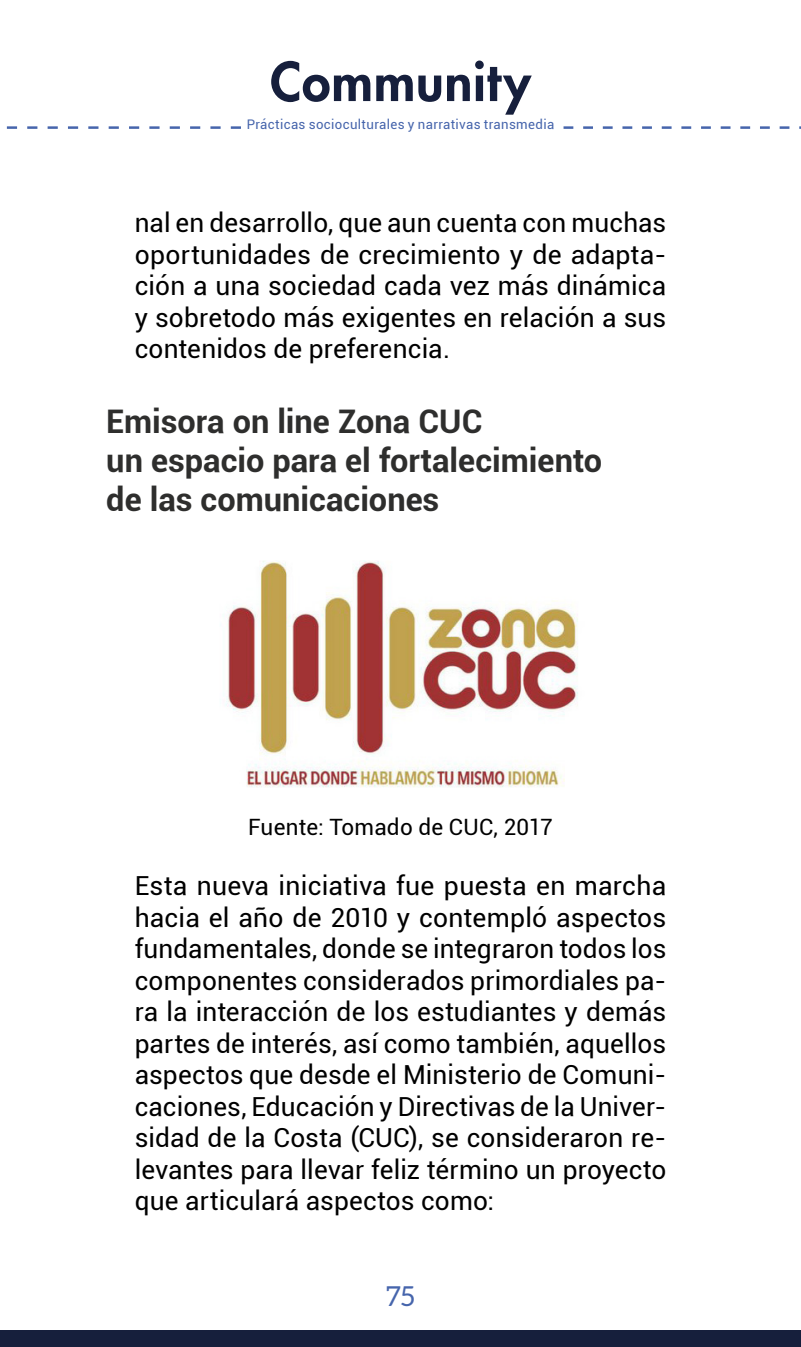
<style>
.page{position:relative;width:801px;height:1347px;background:#fff}
.page>*{position:absolute;margin:0;border:0;box-sizing:border-box;transform-origin:0 0}
.t1{font:800 52px "Futura Std";letter-spacing:.01em;color:#161f3c}
.t2{font:700 32.5px/39px "Roboto";color:#2e2e2d}
.t3{font:27.5px "Aleo";color:#4665ac}
.t4{font:26.25px/31.5px "Roboto";letter-spacing:.005em;color:#000;text-align:justify}
.t5{font:22.5px "Roboto";letter-spacing:.01em;color:#000}
.t6{font:13.25px "Roboto";letter-spacing:.025em;color:#4665ac}
</style>
<div class="page">
<div style="left:0;top:1329px;width:801px;height:17px;background:#161f3c"></div>
<svg style="left:563px;top:126px;width:238px;height:3px"></svg>
<svg style="left:6px;top:126px;width:235px;height:3px"></svg>
<img style="left:225px;top:560px;width:353px;height:227px">
<h1 class="t1" style="left:270px;top:49px;width:262px">Community</h1>
<p class="t6" style="left:247px;top:115px;width:309px">Prácticas socioculturales y narrativas transmedia</p>
<p class="t4" style="left:135px;top:206px;width:533px">nal en desarrollo, que aun cuenta con muchas oportunidades de crecimiento y de adapta&shy;ción a una sociedad cada vez más dinámica y sobretodo más exigentes en relación a sus contenidos de preferencia.</p>
<p class="t2" style="left:106px;top:400px;width:497px">Emisora on line Zona CUC<br>un espacio para el fortalecimiento de las comunicaciones</p>
<p class="t5" style="left:248px;top:811px;width:306px">Fuente: Tomado de CUC, 2017</p>
<p class="t4" style="left:135px;top:869px;width:533px">Esta nueva iniciativa fue puesta en marcha hacia el año de 2010 y contempló aspectos fundamentales, donde se integraron todos los componentes considerados primordiales pa&shy;ra la interacción de los estudiantes y demás partes de interés, así como también, aquellos aspectos que desde el Ministerio de Comuni&shy;caciones, Educación y Directivas de la Univer&shy;sidad de la Costa (CUC), se consideraron re&shy;levantes para llevar feliz término un proyecto que articulará aspectos como:</p>
<p class="t3" style="left:386px;top:1280px;width:30px">75</p>
</div>
